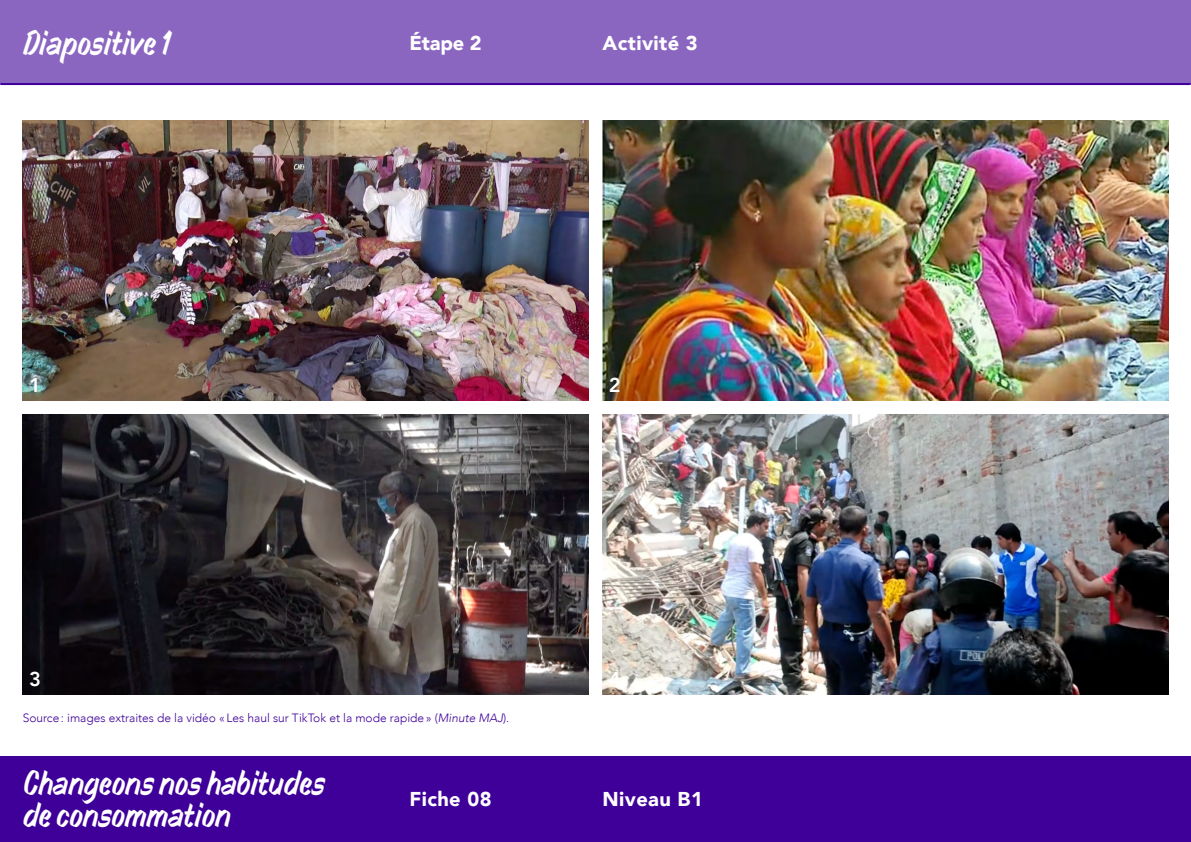
<style>
.page{position:relative;width:1191px;height:842px;background:#fff}
.page>*{position:absolute;margin:0;border:0;box-sizing:border-box;transform-origin:0 0}
.t1{font:30px/32px "Jaakko";letter-spacing:-.01em;color:#fff}
.t2{font:900 20px "Avenir";letter-spacing:.02em;color:#fff}
.t3{font:800 20px "Avenir";color:#fff}
.t4{font:300 12px "Avenir";color:#3f0099}
.s1{font-style:italic}
</style>
<div class="page">
<div style="left:0;top:757px;width:1191px;height:85px;background:#3f0099"></div>
<hr style="left:1px;top:83px;width:1189px;height:2px;background:#3f0099">
<div style="left:0;top:0;width:1191px;height:83px;background:#8b66c1"></div>
<img style="left:23px;top:120px;width:565px;height:280px">
<img style="left:602px;top:120px;width:566px;height:280px">
<img style="left:23px;top:414px;width:565px;height:280px">
<img style="left:602px;top:414px;width:566px;height:280px">
<h1 class="t1" style="left:23px;top:27px;width:149px">Diapositive 1</h1>
<h2 class="t2" style="left:409px;top:26px;width:74px">Étape 2</h2>
<h2 class="t2" style="left:602px;top:26px;width:97px">Activité 3</h2>
<h2 class="t3" style="left:29px;top:370px;width:13px">1</h2>
<h2 class="t3" style="left:609px;top:370px;width:13px">2</h2>
<h2 class="t3" style="left:29px;top:664px;width:13px">3</h2>
<h2 class="t3" style="left:609px;top:664px;width:13px">4</h2>
<p class="t4" style="left:23px;top:711px;width:488px">Source: images extraites de la vidéo « Les haul sur TikTok et la mode rapide» (<span class="s1">Minute MAJ</span>).</p>
<h1 class="t1" style="left:23px;top:767px;width:304px">Changeons nos habitudes de consommation</h1>
<h2 class="t2" style="left:409px;top:782px;width:84px">Fiche 08</h2>
<h2 class="t2" style="left:602px;top:782px;width:102px">Niveau B1</h2>
</div>
